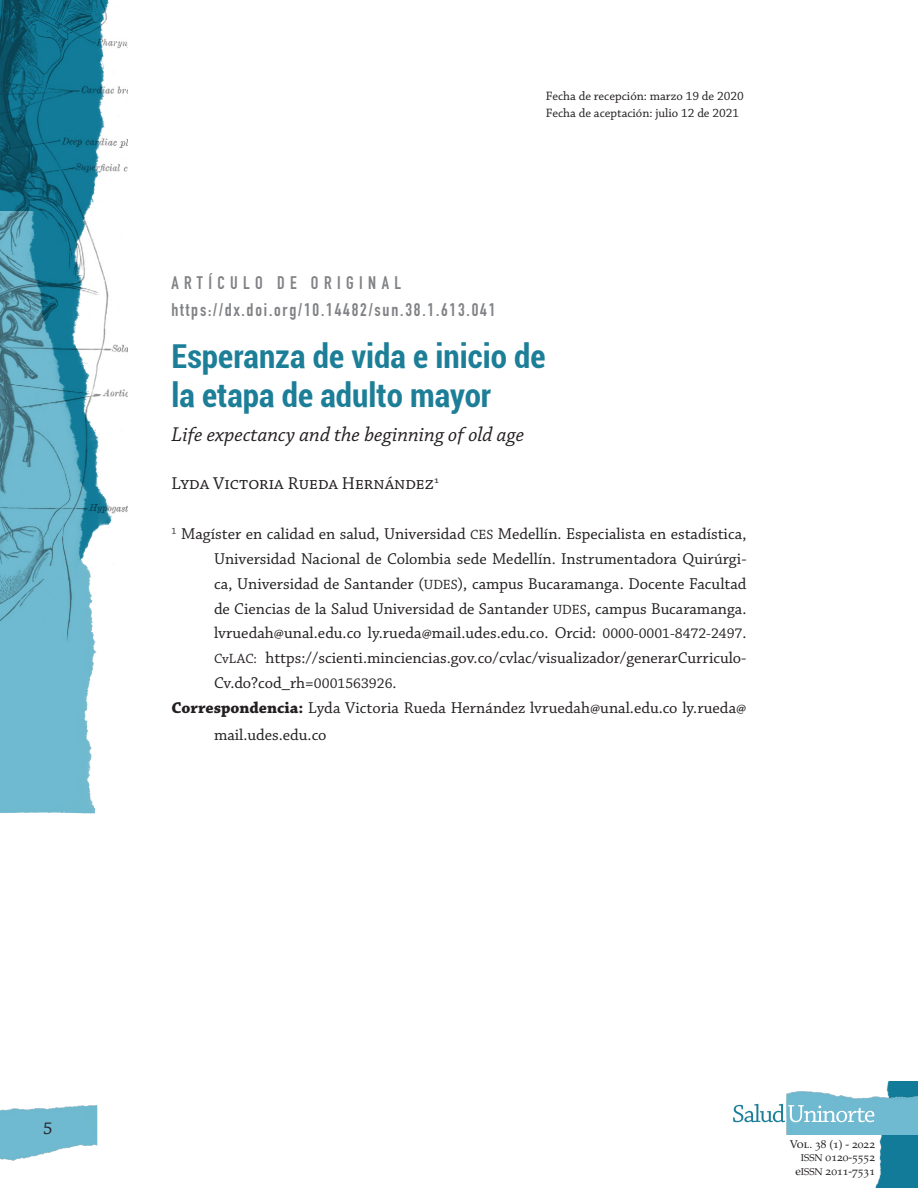
<style>
.page{position:relative;width:918px;height:1188px;background:#fff}
.page>*{position:absolute;margin:0;border:0;box-sizing:border-box;transform-origin:0 0}
.t1{font:700 condensed 33px/39px "Roboto";color:#1d7e98}
.t2{font:italic 21px "Chaparral Pro";color:#231f20}
.t3{font:18px/27px "DIN Engschrift Std";letter-spacing:.1em;color:#808285}
.t4{font:18px "Chaparral Pro";color:#231f20}
.t5{font:16.5px "Chaparral Pro";color:#231f20}
.t6{font:12.75px/17.1px "Chaparral Pro";color:#231f20}
.t7{font:11.4px/13.5px "Palatino LT Std";color:#231f20;text-align:right}
.s1{font-size:14.1px}
.s2{font-size:15px}
.s3{font-weight:700}
.s4{font-size:9.9px}
</style>
<div class="page">
<img style="left:0;top:673px;width:96px;height:141px">
<img style="left:0;top:0;width:127px;height:673px">
<img style="left:0;top:1105px;width:98px;height:56px">
<img style="left:850px;top:1082px;width:68px;height:106px">
<img style="left:787px;top:1090px;width:131px;height:44px">
<img style="left:0;top:1105px;width:1px;height:29px">
<svg style="left:733px;top:1104px;width:141px;height:18px"></svg>
<p class="t6" style="left:546px;top:88px;width:199px">Fecha de recepción: marzo 19 de 2020<br>Fecha de aceptación: julio 12 de 2021</p>
<p class="t3" style="left:171px;top:270px;width:325px">ARTÍCULO DE ORIGINAL https://dx.doi.org/10.14482/sun.38.1.613.041</p>
<h1 class="t1" style="left:171px;top:335px;width:376px">Esperanza de vida e inicio de la etapa de adulto mayor</h1>
<p class="t2" style="left:171px;top:423px;width:354px">Life expectancy and the beginning of old age</p>
<p class="t4" style="left:171px;top:474px;width:269px">Lyda Victoria Rueda Hernández<sup>1</sup></p>
<p class="t5" style="left:171px;top:525px;width:577px"><sup>1</sup> Magíster en calidad en salud, Universidad <span class="s1">CES</span> Medellín. Especialista en estadística,</p>
<p class="t5" style="left:214px;top:550px;width:534px">Universidad Nacional de Colombia sede Medellín. Instrumentadora Quirúrgi-</p>
<p class="t5" style="left:214px;top:575px;width:534px">ca, Universidad de Santander (<span class="s1">UDES</span>), campus Bucaramanga. Docente Facultad</p>
<p class="t5" style="left:214px;top:599px;width:534px">de Ciencias de la Salud Universidad de Santander <span class="s1">UDES</span>, campus Bucaramanga.</p>
<p class="t5" style="left:214px;top:624px;width:534px">lvruedah@unal.edu.co ly.rueda@mail.udes.edu.co. Orcid: <span class="s2">0000-0001-8472-2497</span>.</p>
<p class="t5" style="left:214px;top:649px;width:534px"><span class="s1">CvLAC:</span> https://scienti.minciencias.gov.co/cvlac/visualizador/generarCurriculo-</p>
<p class="t5" style="left:214px;top:674px;width:184px">Cv.do?cod_rh=<span class="s2">0001563926</span>.</p>
<p class="t5" style="left:172px;top:698px;width:577px"><span class="s3">Correspondencia:</span> Lyda Victoria Rueda Hernández lvruedah@unal.edu.co ly.rueda@</p>
<p class="t5" style="left:214px;top:725px;width:114px">mail.udes.edu.co</p>
<p class="t4" style="left:43px;top:1118px;width:11px">5</p>
<p class="t7" style="left:790px;top:1137px;width:87px">Vol. 38 (1) - 2022<br><span class="s4">ISSN</span> 0120-5552 e<span class="s4">ISSN</span> 2011-7531</p>
</div>
